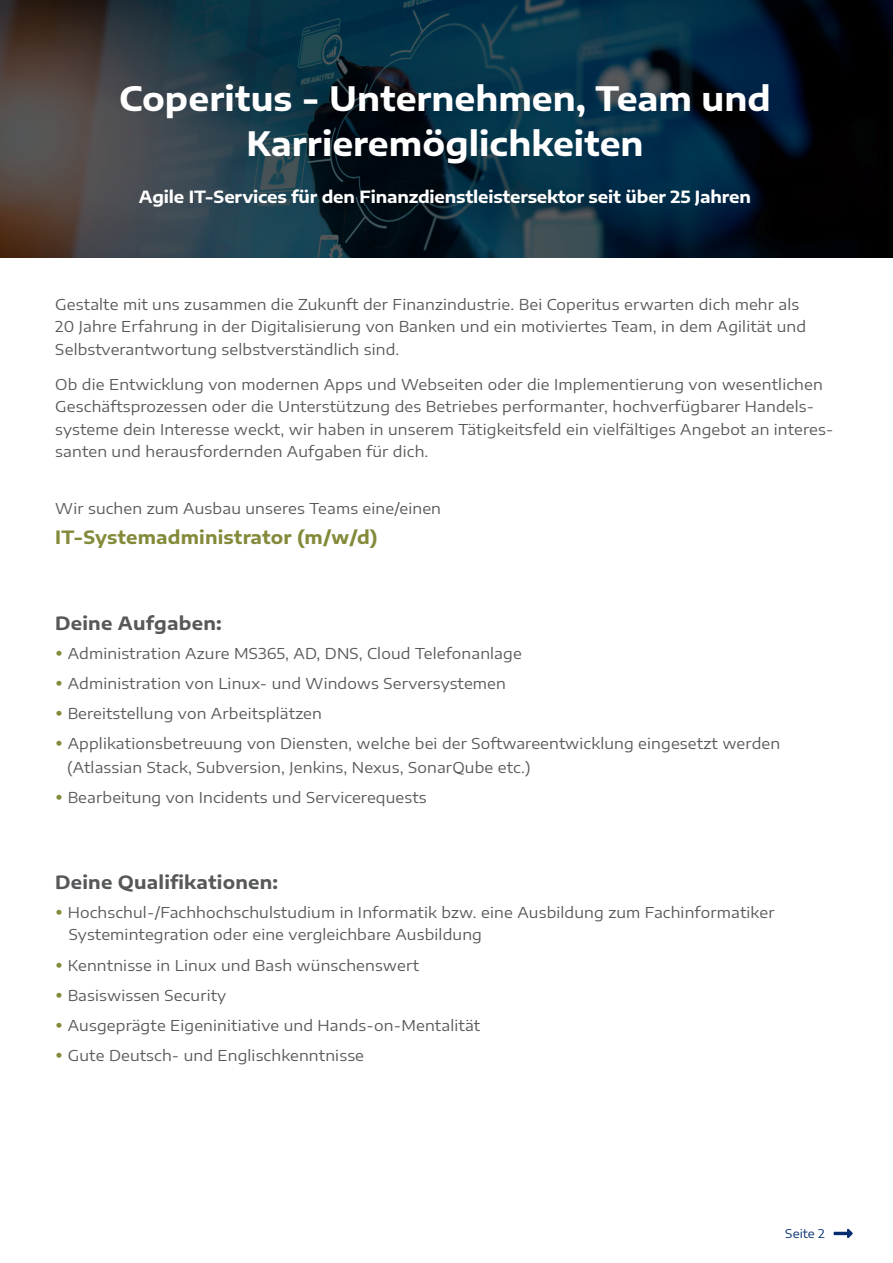
<style>
.page{position:relative;width:893px;height:1263px;background:#fff}
.page>*{position:absolute;margin:0;border:0;box-sizing:border-box;transform-origin:0 0}
.t1{font:700 33px/45px "Encode Sans Expanded";color:#fff;text-align:center}
.t2{font:700 18px "Encode Sans Expanded";letter-spacing:.01em;color:#57585a}
.t3{font:700 18px "Encode Sans Expanded";letter-spacing:.01em;color:#848a3a}
.t4{font:700 16.5px "Encode Sans Expanded";letter-spacing:-.01em;color:#fff}
.t5{font:15px/22.5px "Encode Sans Expanded";letter-spacing:.01em;color:#57585a}
.t6{font:12px "Encode Sans Expanded";color:#052d6f}
.s1{font-size:21px;color:#848a3a}
</style>
<div class="page">
<img style="left:1px;top:0;width:891px;height:258px">
<svg style="left:834px;top:1229px;width:19px;height:9px"></svg>
<h1 class="t1" style="left:119px;top:74px;width:653px">Coperitus - Unternehmen, Team und<br>Karrieremöglichkeiten</h1>
<p class="t4" style="left:139px;top:184px;width:613px">Agile IT-Services für den Finanzdienstleistersektor seit über 25 Jahren</p>
<p class="t5" style="left:55px;top:292px;width:752px">Gestalte mit uns zusammen die Zukunft der Finanzindustrie. Bei Coperitus erwarten dich mehr als<br>20 Jahre Erfahrung in der Digitalisierung von Banken und ein motiviertes Team, in dem Agilität und<br>Selbstverantwortung selbstverständlich sind.</p>
<p class="t5" style="left:55px;top:372px;width:780px">Ob die Entwicklung von modernen Apps und Webseiten oder die Implementierung von wesentlichen Geschäftsprozessen oder die Unterstützung des Betriebes performanter, hochverfügbarer Handels&shy;systeme dein Interesse weckt, wir haben in unserem Tätigkeitsfeld ein vielfältiges Angebot an interes&shy;santen und herausfordernden Aufgaben für dich.</p>
<p class="t5" style="left:55px;top:497px;width:387px">Wir suchen zum Ausbau unseres Teams eine/einen</p>
<p class="t3" style="left:55px;top:524px;width:324px">IT-Systemadministrator (m/w/d)</p>
<p class="t2" style="left:55px;top:610px;width:168px">Deine Aufgaben:</p>
<p class="t5" style="left:55px;top:641px;width:468px"><span class="s1">•</span> Administration Azure MS365, AD, DNS, Cloud Telefonanlage</p>
<p class="t5" style="left:55px;top:671px;width:452px"><span class="s1">•</span> Administration von Linux- und Windows Serversystemen</p>
<p class="t5" style="left:55px;top:702px;width:268px"><span class="s1">•</span> Bereitstellung von Arbeitsplätzen</p>
<p class="t5" style="left:67px;top:731px;width:714px;line-height:24px;text-indent:-12px"><span class="s1">•</span> Applikationsbetreuung von Diensten, welche bei der Softwareentwicklung eingesetzt werden (Atlassian Stack, Subversion, Jenkins, Nexus, SonarQube etc.)</p>
<p class="t5" style="left:55px;top:786px;width:373px"><span class="s1">•</span> Bearbeitung von Incidents und Servicerequests</p>
<p class="t2" style="left:55px;top:869px;width:224px">Deine Qualifikationen:</p>
<p class="t5" style="left:69px;top:900px;width:707px;text-indent:-14px"><span class="s1">•</span> Hochschul-/Fachhochschulstudium in Informatik bzw. eine Ausbildung zum Fachinformatiker<br>Systemintegration oder eine vergleichbare Ausbildung</p>
<p class="t5" style="left:55px;top:953px;width:365px"><span class="s1">•</span> Kenntnisse in Linux und Bash wünschenswert</p>
<p class="t5" style="left:55px;top:983px;width:172px"><span class="s1">•</span> Basiswissen Security</p>
<p class="t5" style="left:55px;top:1013px;width:427px"><span class="s1">•</span> Ausgeprägte Eigeninitiative und Hands-on-Mentalität</p>
<p class="t5" style="left:55px;top:1043px;width:310px"><span class="s1">•</span> Gute Deutsch- und Englischkenntnisse</p>
<p class="t6" style="left:785px;top:1225px;width:41px">Seite 2</p>
</div>
